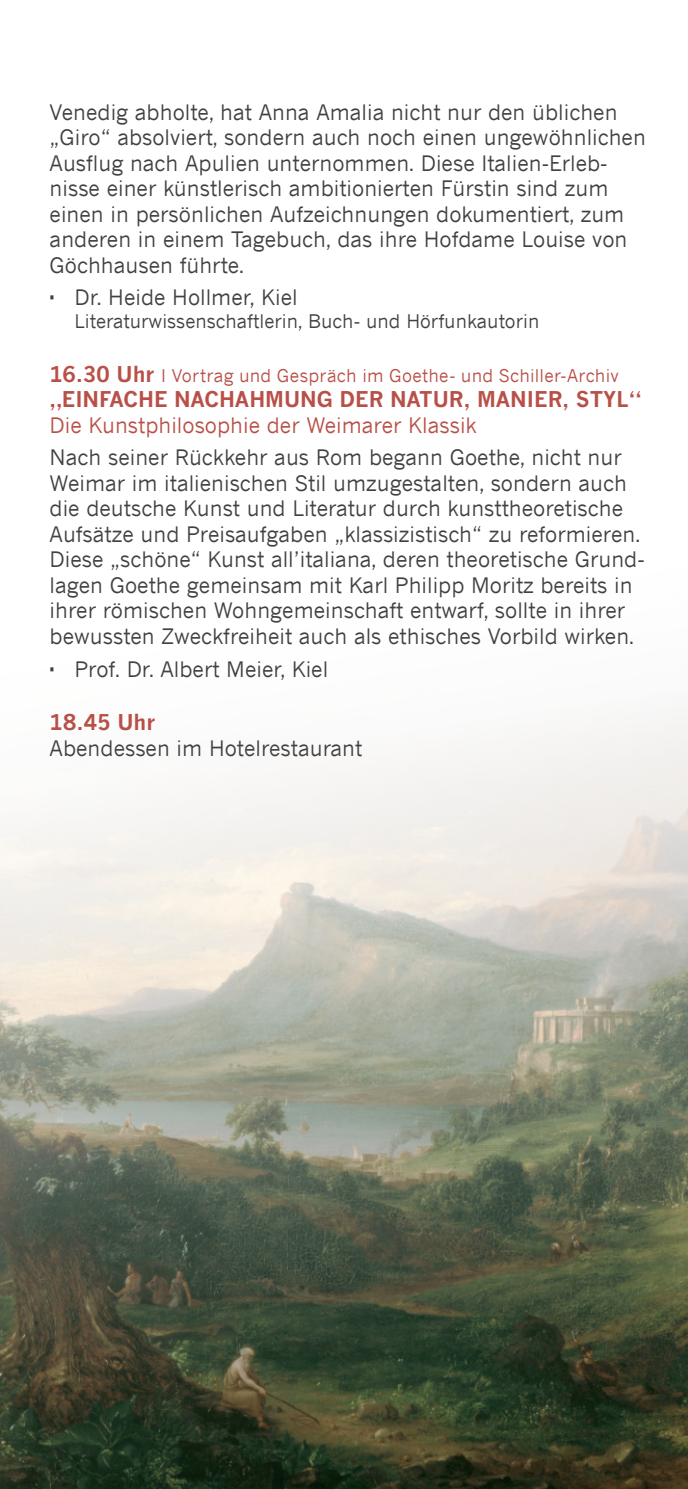
<style>
.page{position:relative;width:688px;height:1489px;background:#fff}
.page>*{position:absolute;margin:0;border:0;box-sizing:border-box;transform-origin:0 0}
.t1{font:21.25px/25.5px "News Gothic";color:#414042}
.t2{font:700 21.25px "News Gothic";color:#b85048}
.t3{font:21.25px "News Gothic";color:#b85048}
.t4{font:18.75px "News Gothic";color:#414042}
.t5{font:17.5px "News Gothic";letter-spacing:.015em;color:#b85048}
.s1{font-weight:700;font-size:21.25px}
</style>
<div class="page">
<img style="left:0;top:711px;width:687px;height:777px">
<p class="t1" style="left:50px;top:99px;width:597px">Venedig abholte, hat Anna Amalia nicht nur den üblichen „Giro“ absolviert, sondern auch noch einen ungewöhnlichen Ausflug nach Apulien unternommen. Diese Italien-Erleb&shy;nisse einer künstlerisch ambitionierten Fürstin sind zum einen in persönlichen Aufzeichnungen dokumentiert, zum anderen in einem Tagebuch, das ihre Hofdame Louise von Göchhausen führte.</p>
<p class="t1" style="left:74px;top:284px;width:224px">Dr. Heide Hollmer, Kiel</p>
<p class="t4" style="left:74px;top:309px;width:466px">Literaturwissenschaftlerin, Buch- und Hörfunkautorin</p>
<p class="t5" style="left:50px;top:364px;width:570px"><span class="s1">16.30 UHR</span> I Vortrag und Gespräch im Goethe- und Schiller-Archiv</p>
<p class="t2" style="left:50px;top:386px;width:592px">„EI NFACHE NACHAHMU NG DER NATU R, MANI ER, STYL“</p>
<p class="t3" style="left:50px;top:412px;width:428px">Die Kunstphilosophie der Weimarer Klassik</p>
<p class="t1" style="left:50px;top:444px;width:596px">Nach seiner Rückkehr aus Rom begann Goethe, nicht nur Weimar im italienischen Stil umzugestalten, sondern auch die deutsche Kunst und Literatur durch kunsttheoretische Aufsätze und Preisaufgaben „klassizistisch“ zu reformieren.<br>Diese „schöne“ Kunst all’italiana, deren theoretische Grund&shy;lagen Goethe gemeinsam mit Karl Philipp Moritz bereits in ihrer römischen Wohngemeinschaft entwarf, sollte in ihrer bewussten Zweckfreiheit auch als ethisches Vorbild wirken.</p>
<p class="t1" style="left:74px;top:655px;width:255px">Prof. Dr. Albert Meier, Kiel</p>
<p class="t2" style="left:50px;top:709px;width:107px">18.45 UHR</p>
<p class="t1" style="left:50px;top:735px;width:314px">Abendessen im Hotelrestaurant</p>
</div>
